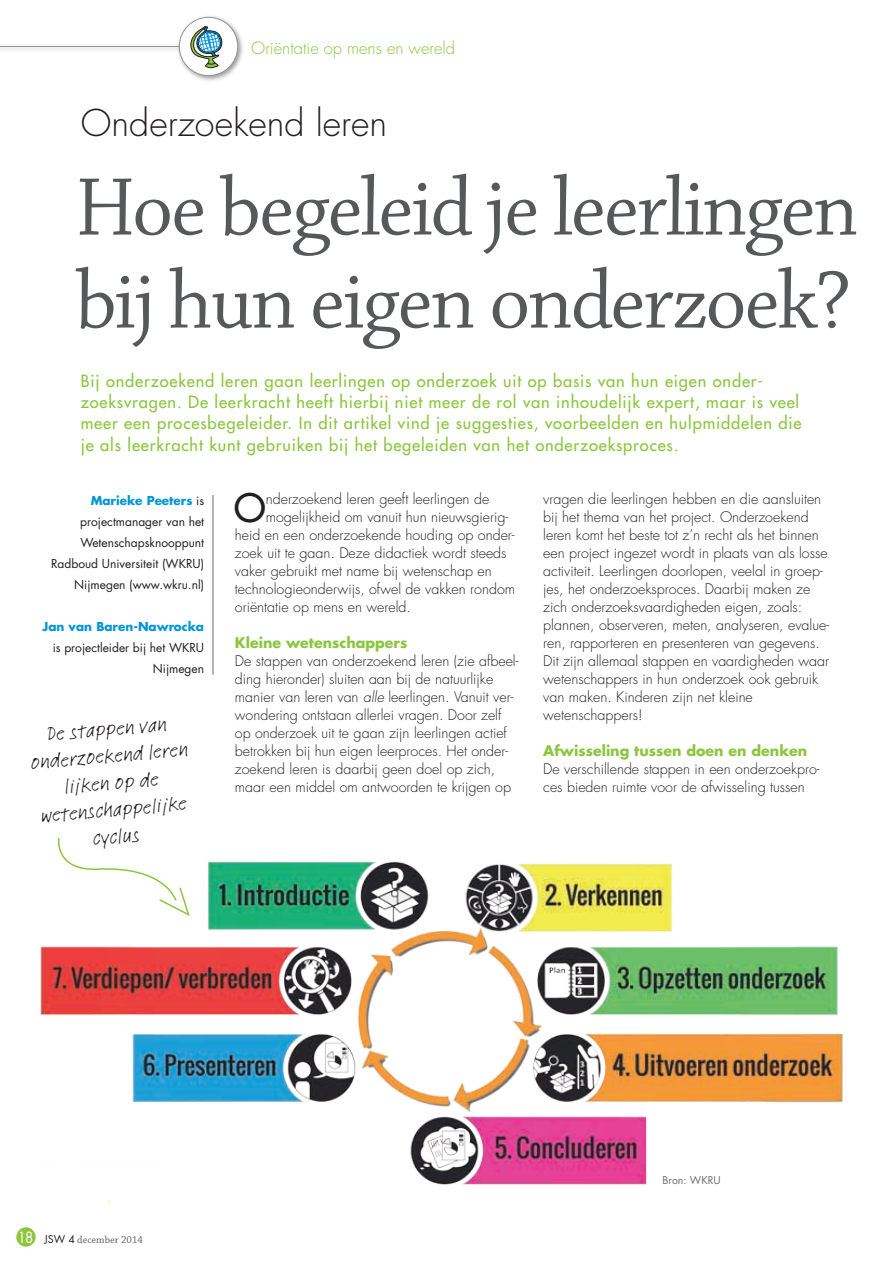
<style>
.page{position:relative;width:893px;height:1263px;background:#fff}
.page>*{position:absolute;margin:0;border:0;box-sizing:border-box;transform-origin:0 0}
.t1{font:87px/93px "Chaparral Pro Disp";letter-spacing:-.005em;color:#57585a}
.t2{font:500 38.1px "Futura Std";color:#231f20}
.t3{font:300 36px "Futura Std";color:#231f20}
.t4{font:21px/27px "Linotype Feltpen";color:#231f20;text-align:center}
.t5{font:500 16.5px/21px "Futura Std";letter-spacing:.05em;color:#8bc63e}
.t6{font:300 16.5px "Futura Std";color:#8bc63e}
.t7{font:300 14.25px/18px "Futura Std";color:#231f20}
.t8{font:700 14.25px "Futura Std";color:#8bc63e}
.t9{font:12px/21px "Futura Std";color:#231f20;text-align:right}
.t10{font:700 12px "Futura Std";color:#0095d9}
.t11{font:10.5px "Chaparral Pro";color:#636366}
.t12{font:10.5px "Futura Std";color:#6c6d70}
.s1{font-weight:700;color:#0095d9}
.s2{font-style:italic}
.s3{font-family:"Futura Std";font-size:15px;color:#fff}
.s4{font-family:"Futura Std";color:#231f20}
</style>
<div class="page">
<hr style="left:213px;top:495px;width:1px;height:180px;background:#6c6d70">
<div style="left:0;top:43px;width:184px;height:10px;background:#f4f4f4"></div>
<hr style="left:0;top:46px;width:179px;height:1px;background:#939598">
<div style="left:176px;top:14px;width:68px;height:68px;background:#231f20;opacity:.45"></div>
<div style="left:179px;top:17px;width:59px;height:59px;background:#fff;border-radius:50%"></div>
<div style="left:179px;top:17px;width:59px;height:59px;border:1px solid #939598;border-radius:50%"></div>
<svg style="left:190px;top:26px;width:33px;height:44px"></svg>
<img style="left:40px;top:861px;width:803px;height:342px">
<svg style="left:52px;top:837px;width:139px;height:80px"></svg>
<div style="left:16px;top:1227px;width:20px;height:20px;background:#8bc63e;border-radius:50%"></div>
<p class="t6" style="left:251px;top:38px;width:205px">Oriëntatie op mens en wereld</p>
<h3 class="t3" style="left:81px;top:101px;width:308px">Onderzoekend leren</h3>
<h1 class="t1" style="left:77px;top:166px;width:783px">Hoe begeleid je leerlingen bij hun eigen onderzoek?</h1>
<p class="t5" style="left:81px;top:371px;width:722px">Bij onderzoekend leren gaan leerlingen op onderzoek uit op basis van hun eigen onder&shy;zoeksvragen. De leerkracht heeft hierbij niet meer de rol van inhoudelijk expert, maar is veel meer een procesbegeleider. In dit artikel vind je suggesties, voorbeelden en hulpmiddelen die je als leerkracht kunt gebruiken bij het begeleiden van het onderzoeksproces.</p>
<p class="t9" style="left:51px;top:490px;width:155px"><span class="s1">Marieke Peeters</span> is projectmanager van het<br>Wetenschapsknooppunt<br>Radboud Universiteit (WKRU)<br>Nijmegen (www.wkru.nl)</p>
<p class="t10" style="left:43px;top:618px;width:163px">Jan van Baren-Nawrocka</p>
<p class="t9" style="left:53px;top:637px;width:153px">is projectleider bij het WKRU<br>Nijmegen</p>
<h3 class="t4" style="left:27px;top:722px;width:160px;rotate:-5deg">De stappen van onderzoekend leren lijken op de wetenschappelijke cyclus</h3>
<h2 class="t2" style="left:234px;top:484px;width:33px">O</h2>
<p class="t7" style="left:266px;top:490px;width:225px">nderzoekend leren geeft leerlingen de</p>
<p class="t7" style="left:266px;top:508px;width:244px">mogelijkheid om vanuit hun nieuwsgierig-</p>
<p class="t7" style="left:235px;top:526px;width:281px">heid en een onderzoekende houding op onder-</p>
<p class="t7" style="left:235px;top:544px;width:273px">zoek uit te gaan. Deze didactiek wordt steeds</p>
<p class="t7" style="left:235px;top:562px;width:258px">vaker gebruikt met name bij wetenschap en</p>
<p class="t7" style="left:235px;top:580px;width:282px">technologieonderwijs, ofwel de vakken rondom</p>
<p class="t7" style="left:235px;top:598px;width:177px">oriëntatie op mens en wereld.</p>
<p class="t8" style="left:235px;top:633px;width:174px">Kleine wetenschappers</p>
<p class="t7" style="left:235px;top:652px;width:285px">De stappen van onderzoekend leren (zie afbeel&shy;ding hieronder) sluiten aan bij de natuurlijke manier van leren van <span class="s2">alle</span> leerlingen. Vanuit ver&shy;wondering ontstaan allerlei vragen. Door zelf op onderzoek uit te gaan zijn leerlingen actief betrokken bij hun eigen leerproces. Het onder&shy;zoekend leren is daarbij geen doel op zich, maar een middel om antwoorden te krijgen op</p>
<p class="t7" style="left:543px;top:490px;width:287px">vragen die leerlingen hebben en die aansluiten bij het thema van het project. Onderzoekend leren komt het beste tot z’n recht als het binnen een project ingezet wordt in plaats van als losse activiteit. Leerlingen doorlopen, veelal in groep&shy;jes, het onderzoeksproces. Daarbij maken ze zich onderzoeksvaardigheden eigen, zoals: plannen, observeren, meten, analyseren, evalue&shy;ren, rapporteren en presenteren van gegevens.<br>Dit zijn allemaal stappen en vaardigheden waar wetenschappers in hun onderzoek ook gebruik van maken. Kinderen zijn net kleine wetenschappers!</p>
<p class="t8" style="left:543px;top:741px;width:266px">Afwisseling tussen doen en denken</p>
<p class="t7" style="left:543px;top:760px;width:278px">De verschillende stappen in een onderzoekpro&shy;ces bieden ruimte voor de afwisseling tussen</p>
<p class="t11" style="left:18px;top:1234px;width:127px"><span class="s3">18</span> <span class="s4">JSW 4</span> december 2014</p>
<p class="t12" style="left:663px;top:1173px;width:60px">Bron: WKRU</p>
</div>
